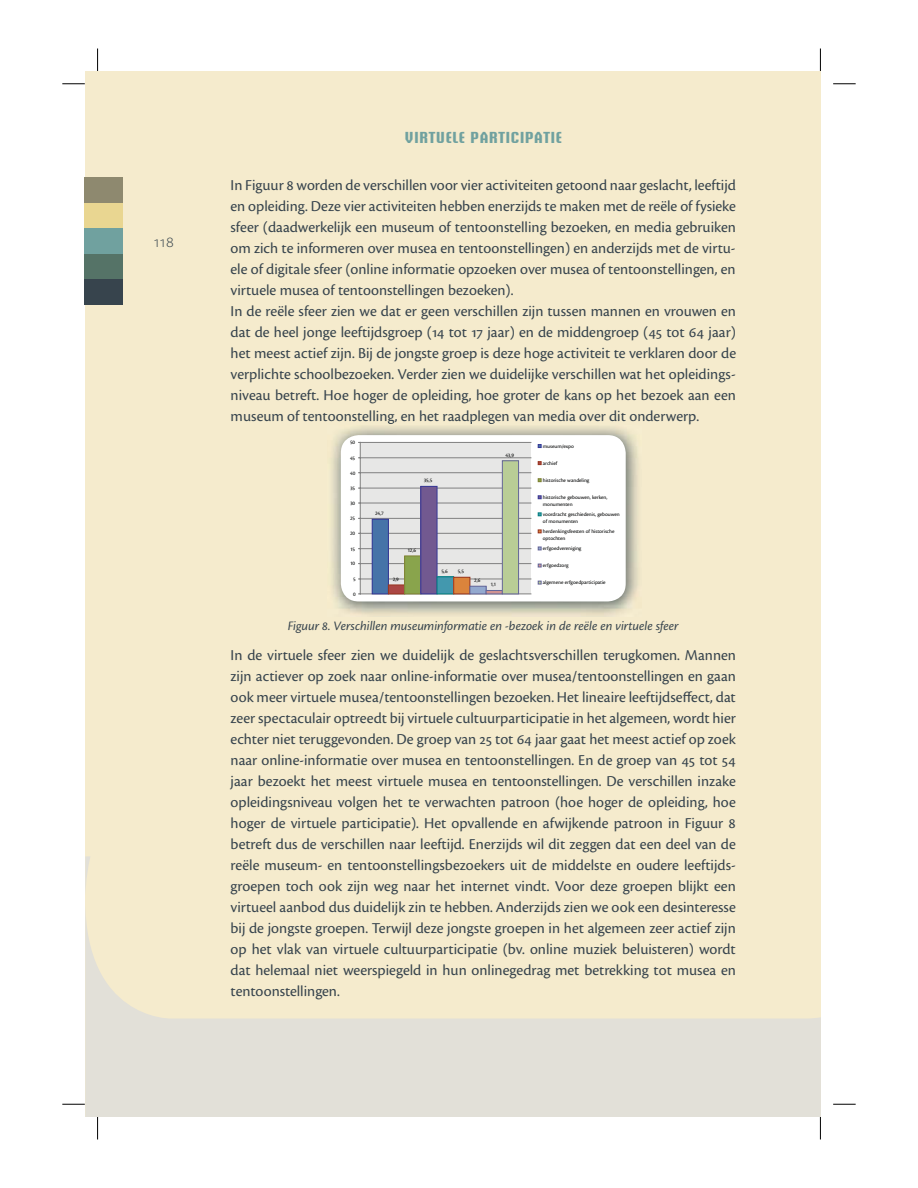
<style>
.page{position:relative;width:918px;height:1188px;background:#fff}
.page>*{position:absolute;margin:0;border:0;box-sizing:border-box;transform-origin:0 0}
.t1{font:15.75px/21px "Cronos Pro";color:#37444d}
.t2{font:700 15.75px "Briem Akademi Std";letter-spacing:.05em;color:#70a19f}
.t3{font:300 15.75px "Myriad Pro";color:#37444d}
.t4{font:italic 13.5px "Cronos Pro";color:#37444d}
.t5{font:5.55px/6.9px "Cronos Pro Capt";letter-spacing:-.01em;color:#020303}
</style>
<div class="page">
<div style="left:85px;top:71px;width:735px;height:1046px;background:#f5ebcd"></div>
<div style="left:85px;top:177px;width:38px;height:26px;background:#8e896f"></div>
<div style="left:85px;top:203px;width:38px;height:25px;background:#e9d691"></div>
<div style="left:85px;top:228px;width:38px;height:26px;background:#70a19f"></div>
<div style="left:85px;top:254px;width:38px;height:25px;background:#557367"></div>
<div style="left:85px;top:279px;width:38px;height:26px;background:#37444d"></div>
<svg style="left:85px;top:856px;width:735px;height:261px"></svg>
<img style="left:331px;top:422px;width:308px;height:195px">
<svg style="left:346px;top:435px;width:280px;height:166px"></svg>
<svg style="left:62px;top:84px;width:23px;height:1px"></svg>
<svg style="left:833px;top:84px;width:23px;height:1px"></svg>
<svg style="left:62px;top:1104px;width:23px;height:1px"></svg>
<svg style="left:833px;top:1104px;width:23px;height:1px"></svg>
<svg style="left:97px;top:49px;width:1px;height:22px"></svg>
<svg style="left:97px;top:1117px;width:1px;height:22px"></svg>
<svg style="left:820px;top:49px;width:1px;height:22px"></svg>
<svg style="left:820px;top:1117px;width:1px;height:22px"></svg>
<p class="t3" style="left:154px;top:232px;width:21px">118</p>
<p class="t2" style="left:405px;top:131px;width:158px">VIRTUELE PARTICIPATIE</p>
<p class="t1" style="left:231px;top:175px;width:507px">In Figuur 8 worden de verschillen voor vier activiteiten getoond naar geslacht, leeftijd en opleiding. Deze vier activiteiten hebben enerzijds te maken met de reële of fysieke sfeer (daadwerkelijk een museum of tentoonstelling bezoeken, en media gebruiken om zich te informeren over musea en tentoonstellingen) en anderzijds met de virtu&shy;ele of digitale sfeer (online informatie opzoeken over musea of tentoonstellingen, en virtuele musea of tentoonstellingen bezoeken).<br>In de reële sfeer zien we dat er geen verschillen zijn tussen mannen en vrouwen en dat de heel jonge leeftijdsgroep (14 tot 17 jaar) en de middengroep (45 tot 64 jaar) het meest actief zijn. Bij de jongste groep is deze hoge activiteit te verklaren door de verplichte schoolbezoeken. Verder zien we duidelijke verschillen wat het opleidings&shy;niveau betreft. Hoe hoger de opleiding, hoe groter de kans op het bezoek aan een museum of tentoonstelling, en het raadplegen van media over dit onderwerp.</p>
<p class="t5" style="left:350px;top:440px;width:7px">50</p>
<p class="t5" style="left:543px;top:443px;width:33px">museum/expo</p>
<p class="t5" style="left:543px;top:460px;width:16px">archief</p>
<p class="t5" style="left:543px;top:477px;width:48px">historische wandeling</p>
<p class="t5" style="left:543px;top:494px;width:66px">historische gebouwen, kerken, monumenten</p>
<p class="t5" style="left:543px;top:511px;width:78px">voordracht geschiedenis, gebouwen of monumenten</p>
<p class="t5" style="left:543px;top:528px;width:73px">herdenkingsfeesten of historische optochten</p>
<p class="t5" style="left:543px;top:545px;width:40px">erfgoedvereniging</p>
<p class="t5" style="left:543px;top:562px;width:27px">erfgoedzorg</p>
<p class="t5" style="left:543px;top:579px;width:64px">algemene erfgoedparticipatie</p>
<p class="t4" style="left:288px;top:621px;width:392px">Figuur 8. Verschillen museuminformatie en -bezoek in de reële en virtuele sfeer</p>
<p class="t1" style="left:231px;top:646px;width:507px;text-align:justify">In de virtuele sfeer zien we duidelijk de geslachtsverschillen terugkomen. Mannen zijn actiever op zoek naar online-informatie over musea/tentoonstellingen en gaan ook meer virtuele musea/tentoonstellingen bezoeken. Het lineaire leeftijdseffect, dat zeer spectaculair optreedt bij virtuele cultuurparticipatie in het algemeen, wordt hier echter niet teruggevonden. De groep van 25 tot 64 jaar gaat het meest actief op zoek naar online-informatie over musea en tentoonstellingen. En de groep van 45 tot 54 jaar bezoekt het meest virtuele musea en tentoonstellingen. De verschillen inzake opleidingsniveau volgen het te verwachten patroon (hoe hoger de opleiding, hoe hoger de virtuele participatie). Het opvallende en afwijkende patroon in Figuur 8 betreft dus de verschillen naar leeftijd. Enerzijds wil dit zeggen dat een deel van de reële museum- en tentoonstellingsbezoekers uit de middelste en oudere leeftijds&shy;groepen toch ook zijn weg naar het internet vindt. Voor deze groepen blijkt een virtueel aanbod dus duidelijk zin te hebben. Anderzijds zien we ook een desinteresse bij de jongste groepen. Terwijl deze jongste groepen in het algemeen zeer actief zijn op het vlak van virtuele cultuurparticipatie (bv. online muziek beluisteren) wordt dat helemaal niet weerspiegeld in hun onlinegedrag met betrekking tot musea en tentoonstellingen.</p>
<p class="t5" style="left:505px;top:452px;width:10px">43,9</p>
<p class="t5" style="left:350px;top:455px;width:7px">45</p>
<p class="t5" style="left:350px;top:470px;width:7px">40</p>
<p class="t5" style="left:424px;top:477px;width:10px">35,5</p>
<p class="t5" style="left:350px;top:485px;width:7px">35</p>
<p class="t5" style="left:350px;top:500px;width:7px">30</p>
<p class="t5" style="left:375px;top:510px;width:10px">24,7</p>
<p class="t5" style="left:350px;top:515px;width:7px">25</p>
<p class="t5" style="left:350px;top:530px;width:7px">20</p>
<p class="t5" style="left:350px;top:546px;width:6px">15</p>
<p class="t5" style="left:408px;top:547px;width:10px">12,6</p>
<p class="t5" style="left:350px;top:561px;width:7px">10</p>
<p class="t5" style="left:441px;top:568px;width:8px">5,6</p>
<p class="t5" style="left:458px;top:568px;width:8px">5,5</p>
<p class="t5" style="left:353px;top:576px;width:4px">5</p>
<p class="t5" style="left:393px;top:576px;width:8px">2,9</p>
<p class="t5" style="left:474px;top:577px;width:8px">2,6</p>
<p class="t5" style="left:490px;top:582px;width:7px">1,1</p>
<p class="t5" style="left:353px;top:591px;width:4px">0</p>
</div>
